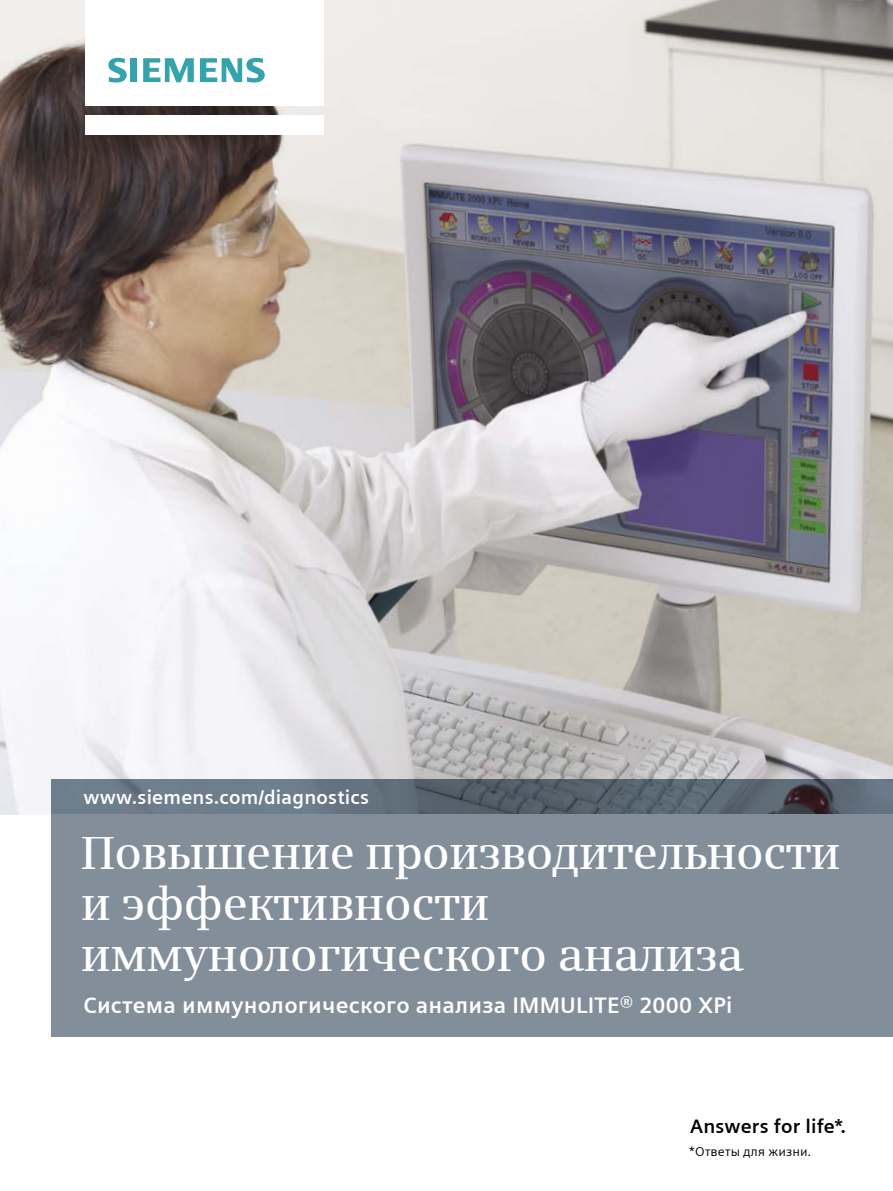
<style>
.page{position:relative;width:893px;height:1191px;background:#fff}
.page>*{position:absolute;margin:0;border:0;box-sizing:border-box;transform-origin:0 0}
.t1{font:600 46.5px/51px "Siemens Serif";letter-spacing:-.01em;color:#fff}
.t2{font:700 22.5px "Siemens Sans";letter-spacing:.01em;color:#fff}
.t3{font:700 19.5px "Siemens Sans";letter-spacing:.01em;color:#fff}
.t4{font:700 19.5px "Siemens Sans";letter-spacing:.01em;color:#000}
.t5{font:13.05px "Siemens Sans";letter-spacing:.015em;color:#000}
</style>
<div class="page">
<img style="left:0;top:0;width:893px;height:814px">
<img style="left:51px;top:780px;width:842px;height:34px">
<div style="left:51px;top:814px;width:842px;height:222px;background:#828f9b"></div>
<div style="left:85px;top:115px;width:238px;height:19px;background:#fff"></div>
<div style="left:85px;top:0;width:238px;height:106px;background:#fff"></div>
<svg style="left:108px;top:58px;width:19px;height:24px"></svg>
<div style="left:130px;top:58px;width:7px;height:24px;background:#35a3ab"></div>
<svg style="left:143px;top:58px;width:51px;height:24px"></svg>
<svg style="left:200px;top:58px;width:65px;height:24px"></svg>
<p class="t3" style="left:83px;top:786px;width:287px">www.siemens.com/diagnostics</p>
<p class="t1" style="left:81px;top:827px;width:761px">Повышение производительности и эффективности иммунологического анализа</p>
<p class="t2" style="left:83px;top:992px;width:651px">Система иммунологического анализа IMMULITE® 2000 XPi</p>
<p class="t4" style="left:690px;top:1114px;width:158px">Answers for life*.</p>
<p class="t5" style="left:688px;top:1144px;width:125px">*Ответы для жизни.</p>
</div>
